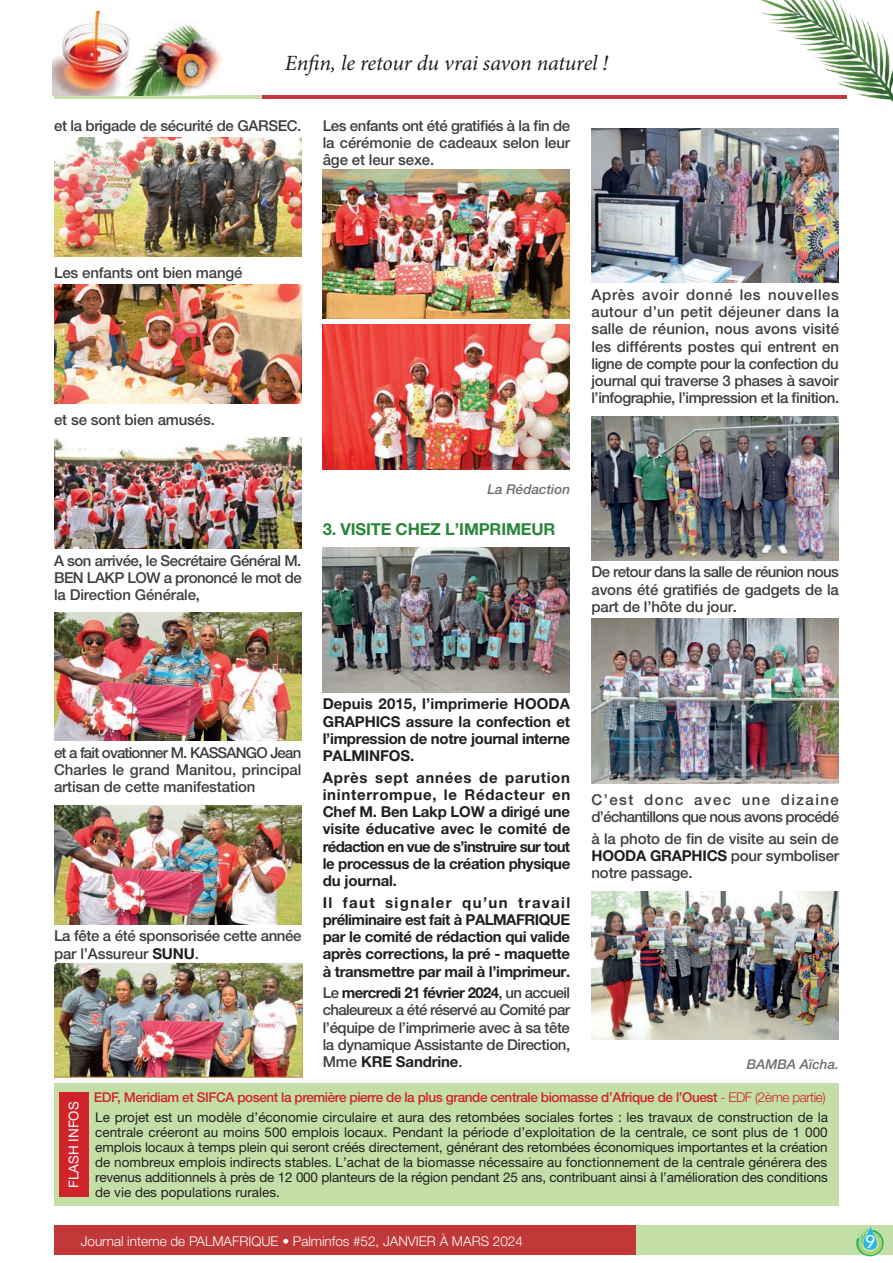
<style>
.page{position:relative;width:893px;height:1263px;background:#fff}
.page>*{position:absolute;margin:0;border:0;box-sizing:border-box;transform-origin:0 0}
.t1{font:italic 21.75px "Minion Pro";letter-spacing:-.01em;color:#231f20}
.t2{font:18px "Lato";color:#fff}
.t3{font:700 16.5px "Helvetica Neue LT Pro";letter-spacing:-.01em;color:#2a8638}
.t4{font:500 15px/17.2px "Helvetica Neue LT Pro";letter-spacing:-.015em;color:#3e3e3f;text-align:justify}
.t5{font:700 15px/17.2px "Helvetica Neue LT Pro";letter-spacing:-.02em;color:#231f20;text-align:justify}
.t6{font:500 15px/17.2px "Helvetica Neue LT Pro";letter-spacing:-.045em;color:#3e3e3f}
.t7{font:13.5px/14.9px "Helvetica Neue LT Pro";color:#231f20}
.t8{font:300 13.5px "Helvetica Neue LT Pro";color:#fff}
.t9{font:italic 500 13.5px "Helvetica Neue LT Pro";color:#6c6d70}
.t10{font:13.5px "Helvetica Neue LT Pro";color:#fff}
.s1{font-weight:700;color:#231f20}
.s2{font-weight:500;color:#d1232a}
.s3{font-weight:300;color:#d1232a}
</style>
<div class="page">
<img style="left:753px;top:0;width:140px;height:103px">
<div style="left:636px;top:1225px;width:257px;height:29px;background:#c3dfa7"></div>
<div style="left:54px;top:1225px;width:582px;height:29px;background:#c03938"></div>
<svg style="left:856px;top:1226px;width:28px;height:30px"></svg>
<hr style="left:54px;top:96px;width:209px;height:3px;background:#c3dfa7">
<hr style="left:263px;top:96px;width:584px;height:3px;background:#c03938">
<img style="left:53px;top:11px;width:206px;height:85px">
<img style="left:54px;top:137px;width:247px;height:119px">
<img style="left:54px;top:284px;width:247px;height:119px">
<img style="left:54px;top:438px;width:247px;height:110px">
<img style="left:54px;top:613px;width:247px;height:127px">
<img style="left:54px;top:805px;width:247px;height:119px">
<img style="left:54px;top:963px;width:249px;height:114px">
<img style="left:323px;top:170px;width:247px;height:149px">
<img style="left:323px;top:325px;width:247px;height:145px">
<img style="left:323px;top:548px;width:247px;height:144px">
<img style="left:591px;top:129px;width:248px;height:154px">
<img style="left:591px;top:416px;width:248px;height:144px">
<img style="left:591px;top:618px;width:248px;height:165px">
<img style="left:591px;top:891px;width:248px;height:149px">
<div style="left:54px;top:1083px;width:784px;height:123px;background:#c3dfa7"></div>
<div style="left:59px;top:1092px;width:30px;height:105px;background:#d1232a"></div>
<h1 class="t1" style="left:285px;top:48px;width:325px">Enfin, le retour du vrai savon naturel !</h1>
<p class="t4" style="left:54px;top:117px;width:249px">et la brigade de sécurité de GARSEC.</p>
<p class="t4" style="left:323px;top:117px;width:249px">Les enfants ont été gratifiés à la fin de la cérémonie de cadeaux selon leur âge et leur sexe.</p>
<p class="t4" style="left:54px;top:264px;width:190px">Les enfants ont bien mangé</p>
<p class="t4" style="left:54px;top:411px;width:162px">et se sont bien amusés.</p>
<p class="t4" style="left:591px;top:286px;width:249px">Après avoir donné les nouvelles autour d’un petit déjeuner dans la salle de réunion, nous avons visité les différents postes qui entrent en ligne de compte pour la confection du journal qui traverse 3 phases à savoir l’infographie, l’impression et la finition.</p>
<p class="t4" style="left:54px;top:551px;width:249px">A son arrivée, le Secrétaire Général M.<br>BEN LAKP LOW a prononcé le mot de la Direction Générale,</p>
<p class="t9" style="left:487px;top:481px;width:84px">La Rédaction</p>
<p class="t3" style="left:323px;top:519px;width:234px">3. VISITE CHEZ L’IMPRIMEUR</p>
<p class="t4" style="left:591px;top:563px;width:249px">De retour dans la salle de réunion nous avons été gratifiés de gadgets de la part de l’hôte du jour.</p>
<p class="t5" style="left:323px;top:695px;width:249px">Depuis 2015, l’imprimerie HOODA GRAPHICS assure la confection et l’impression de notre journal interne PALMINFOS.</p>
<p class="t5" style="left:323px;top:768px;width:249px">Après sept années de parution ininterrompue, le Rédacteur en Chef M. Ben Lakp LOW a dirigé une visite éducative avec le comité de rédaction en vue de s’instruire sur tout le processus de la création physique du journal.</p>
<p class="t5" style="left:323px;top:893px;width:249px">Il faut signaler qu’un travail préliminaire est fait à PALMAFRIQUE par le comité de rédaction qui valide après corrections, la pré - maquette à transmettre par mail à l’imprimeur.</p>
<p class="t4" style="left:323px;top:984px;width:249px">Le <span class="s1">mercredi 21 février 2024</span>, un accueil chaleureux a été réservé au Comité par l’équipe de l’imprimerie avec à sa tête la dynamique Assistante de Direction, Mme <span class="s1">KRE Sandrine</span>.</p>
<p class="t4" style="left:54px;top:743px;width:249px">et a fait ovationner M. KASSANGO Jean Charles le grand Manitou, principal artisan de cette manifestation</p>
<p class="t6" style="left:591px;top:791px;width:249px">C’est donc avec une dizaine d’échantillons que nous avons procédé</p>
<p class="t4" style="left:591px;top:829px;width:249px">à la photo de fin de visite au sein de <span class="s1">HOODA GRAPHICS</span> pour symboliser notre passage.</p>
<p class="t4" style="left:54px;top:927px;width:249px">La fête a été sponsorisée cette année par l’Assureur <span class="s1">SUNU</span>.</p>
<p class="t9" style="left:747px;top:1056px;width:94px">BAMBA Aïcha.</p>
<p class="t7" style="left:94px;top:1087px;width:736px;line-height:20px"><span class="s2">EDF, Meridiam et SIFCA posent la première pierre de la plus grande centrale biomasse d’Afrique de l’Ouest</span> <span class="s3">- EDF (2ème partie)<br></span>Le projet est un modèle d’économie circulaire et aura des retombées sociales fortes : les travaux de construction de la</p>
<p class="t7" style="left:95px;top:1125px;width:734px;text-align:justify">centrale créeront au moins 500 emplois locaux. Pendant la période d’exploitation de la centrale, ce sont plus de 1 000 emplois locaux à temps plein qui seront créés directement, générant des retombées économiques importantes et la création de nombreux emplois indirects stables. L’achat de la biomasse nécessaire au fonctionnement de la centrale générera des revenus additionnels à près de 12 000 planteurs de la région pendant 25 ans, contribuant ainsi à l’amélioration des conditions de vie des populations rurales.</p>
<p class="t10" style="left:66px;top:1188px;width:88px;rotate:-90deg">FLASH INFOS</p>
<p class="t8" style="left:81px;top:1232px;width:444px">Journal interne de PALMAFRIQUE • Palminfos #52, JANVIER À MARS 2024</p>
<p class="t2" style="left:865px;top:1231px;width:12px">9</p>
</div>
